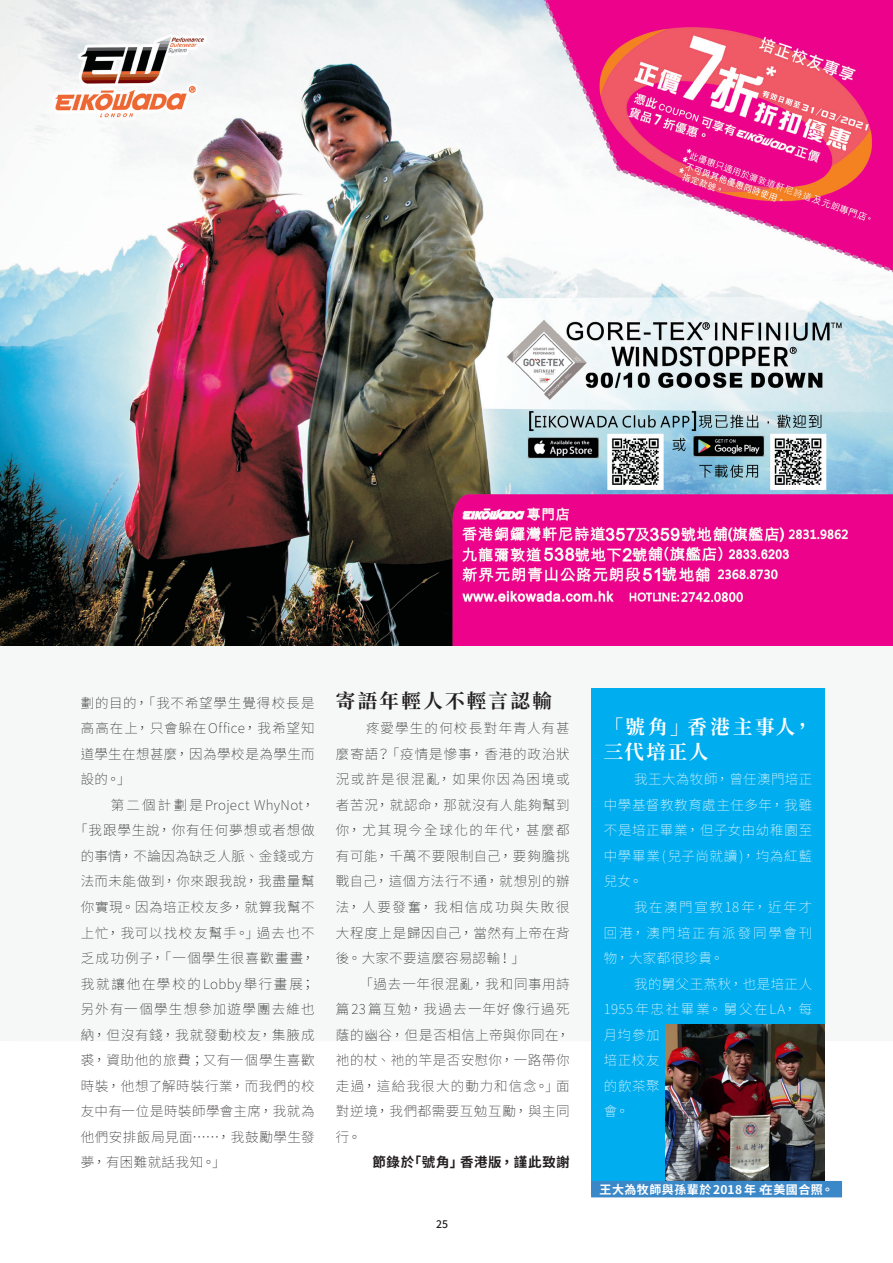
<style>
.page{position:relative;width:893px;height:1263px;background:#fff}
.page>*{position:absolute;margin:0;border:0;box-sizing:border-box;transform-origin:0 0}
.小題_Main{font:700 19.5px/25.5px "Source Han Serif TC";letter-spacing:.125em;color:#fff}
.小題_Main-2{font:700 19.5px "Source Han Serif TC";letter-spacing:.12em;color:#231f20}
.內文_Indent{font:200 13.5px/25.5px "Source Han Sans TW";letter-spacing:.05em;color:#231f20;text-align:justify}
.內文_Indent-2{font:200 13.5px/25.5px "Source Han Sans TW";letter-spacing:.05em;color:#fff;text-align:justify}
.內文_Indent-3{font:200 13.5px "Source Han Sans TW";letter-spacing:.09em;color:#231f20}
.內文_Indent-4{font:200 13.5px "Source Han Sans TW";letter-spacing:.125em;color:#231f20}
.內文_Indent-5{font:200 13.5px "Source Han Sans TW";letter-spacing:.085em;color:#231f20}
.內文_Indent-6{font:700 13.5px "Source Han Sans TW";letter-spacing:.05em;color:#231f20}
.內文_Indent-7{font:200 13.5px "Source Han Sans TW";letter-spacing:.03em;color:#231f20}
.CAPTION_Colored{font:700 12px "Source Han Sans TW";letter-spacing:.04em;color:#fff}
.t1{font:500 10.5px "Source Han Sans TW";color:#231f20}
</style>
<div class="page">
<img style="left:0;top:0;width:893px;height:646px">
<div style="left:591px;top:689px;width:234px;height:506px;background:#00aeef"></div>
<img style="left:666px;top:1025px;width:159px;height:156px">
<div style="left:591px;top:1181px;width:251px;height:16px;background:#3b88c8"></div>
<p class="內文_Indent" style="left:81px;top:690px;width:235px">劃的目的，「我不希望學生覺得校長是高高在上，只會躲在Office，我希望知道學生在想甚麼，因為學校是為學生而設的。」</p>
<p class="內文_Indent" style="left:111px;top:792px;width:205px">第二個計劃是Project WhyNot，</p>
<p class="內文_Indent" style="left:74px;top:818px;width:242px">「我跟學生說，你有任何夢想或者想做</p>
<p class="內文_Indent" style="left:81px;top:843px;width:235px">的事情，不論因為缺乏人脈、金錢或方</p>
<p class="內文_Indent" style="left:81px;top:869px;width:235px">法而未能做到，你來跟我說，我盡量幫</p>
<p class="內文_Indent" style="left:81px;top:894px;width:235px">你實現。因為培正校友多，就算我幫不</p>
<p class="內文_Indent-5" style="left:81px;top:925px;width:235px">上忙，我可以找校友幫手。」過去也不</p>
<p class="內文_Indent-3" style="left:81px;top:950px;width:235px">乏成功例子，「一個學生很喜歡畫晝，</p>
<p class="內文_Indent-4" style="left:81px;top:976px;width:235px">我就讓他在學校的Lobby舉行畫展；</p>
<p class="內文_Indent-3" style="left:81px;top:1001px;width:235px">另外有一個學生想參加遊學團去維也</p>
<p class="內文_Indent" style="left:81px;top:1022px;width:235px">納，但沒有錢，我就發動校友，集腋成</p>
<p class="內文_Indent" style="left:81px;top:1047px;width:235px">裘，資助他的旅費；又有一個學生喜歡</p>
<p class="內文_Indent" style="left:81px;top:1073px;width:235px">時裝，他想了解時裝行業，而我們的校</p>
<p class="內文_Indent" style="left:81px;top:1098px;width:235px">友中有一位是時裝師學會主席，我就為</p>
<p class="內文_Indent" style="left:81px;top:1124px;width:235px">他們安排飯局見面……，我鼓勵學生發</p>
<p class="內文_Indent-7" style="left:81px;top:1154px;width:146px">夢，有困難就話我知。」</p>
<p class="小題_Main-2" style="left:336px;top:690px;width:218px">寄語年輕人不輕言認輸</p>
<p class="內文_Indent" style="left:336px;top:716px;width:235px;text-indent:30px">疼愛學生的何校長對年青人有甚麼寄語？「疫情是慘事，香港的政治狀況或許是很混亂，如果你因為困境或者苦況，就認命，那就沒有人能夠幫到你，尤其現今全球化的年代，甚麼都有可能，千萬不要限制自己，要夠膽挑戰自己，這個方法行不通，就想別的辦法，人要發奮，我相信成功與失敗很大程度上是歸因自己，當然有上帝在背後。大家不要這麼容易認輸！」</p>
<p class="內文_Indent" style="left:336px;top:971px;width:235px;text-indent:23px">「過去一年很混亂，我和同事用詩篇23篇互勉，我過去一年好像行過死蔭的幽谷，但是否相信上帝與你同在，祂的杖、祂的竿是否安慰你，一路帶你走過，這給我很大的動力和信念。」面對逆境，我們都需要互勉互勵，與主同行。</p>
<p class="內文_Indent-6" style="left:372px;top:1154px;width:199px">節錄於「號角」香港版，謹此致謝</p>
<p class="t1" style="left:436px;top:1218px;width:13px">25</p>
<p class="小題_Main" style="left:604px;top:714px;width:210px">「號角」香港主事人，三代培正人</p>
<p class="內文_Indent-2" style="left:604px;top:767px;width:210px;text-indent:30px">我王大為牧師，曾任澳門培正中學基督教教育處主任多年，我雖不是培正畢業，但子女由幼稚園至中學畢業(兒子尚就讀)，均為紅藍兒女。</p>
<p class="內文_Indent-2" style="left:604px;top:894px;width:210px;text-indent:30px">我在澳門宣教18年，近年才回港，澳門培正有派發同學會刊物，大家都很珍貴。</p>
<p class="內文_Indent-2" style="left:604px;top:971px;width:210px;text-align:left;text-indent:30px">我的舅父王燕秋，也是培正人<br>1955年忠社畢業。舅父在LA，每月均參加<br>培正校友<br>的飲茶聚<br>會。</p>
<p class="CAPTION_Colored" style="left:600px;top:1182px;width:235px">王大為牧師與孫輩於2018 年，在美國合照。</p>
</div>
